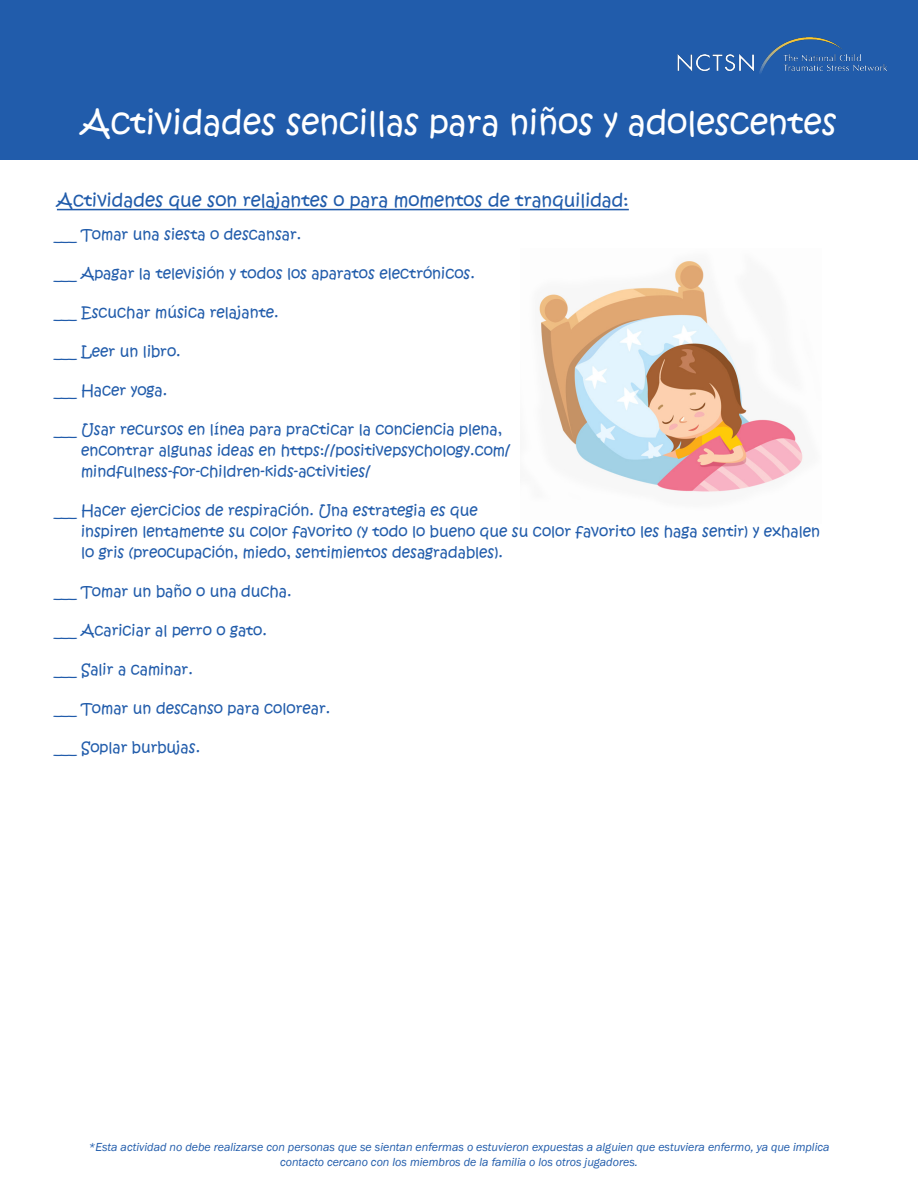
<style>
.page{position:relative;width:918px;height:1188px;background:#fff}
.page>*{position:absolute;margin:0;border:0;box-sizing:border-box;transform-origin:0 0}
.t1{font:33px "Kristen ITC";color:#fff}
.t2{font:18px "Kristen ITC";color:#215cab}
.t3{font:15px/21px "Kristen ITC";color:#215cab}
.t4{font:italic 12px/15px "Franklin Gothic";color:#215cab;text-align:center}
</style>
<div class="page">
<div style="left:0;top:0;width:918px;height:160px;background:#215cab"></div>
<img style="left:677px;top:37px;width:210px;height:36px">
<hr style="left:57px;top:209px;width:572px;height:1px;background:#215cab">
<img style="left:539px;top:261px;width:264px;height:231px">
<p class="t1" style="left:81px;top:101px;width:757px">Actividades sencillas para niños y adolescentes</p>
<p class="t2" style="left:57px;top:189px;width:573px">Actividades que son relajantes o para momentos de tranquilidad:</p>
<p class="t3" style="left:54px;top:225px;width:249px">___ Tomar una siesta o descansar.</p>
<p class="t3" style="left:54px;top:264px;width:422px">___ Apagar la televisión y todos los aparatos electrónicos.</p>
<p class="t3" style="left:54px;top:303px;width:226px">___ Escuchar música relajante.</p>
<p class="t3" style="left:54px;top:342px;width:128px">___ Leer un libro.</p>
<p class="t3" style="left:54px;top:381px;width:115px">___ Hacer yoga.</p>
<p class="t3" style="left:81px;top:420px;width:431px;text-indent:-27px">___ Usar recursos en línea para practicar la conciencia plena, encontrar algunas ideas en https://positivepsychology.com/ mindfulness-for-children-kids-activities/</p>
<p class="t3" style="left:81px;top:501px;width:741px;text-indent:-27px">___ Hacer ejercicios de respiración. Una estrategia es que<br>inspiren lentamente su color favorito (y todo lo bueno que su color favorito les haga sentir) y exhalen lo gris (preocupación, miedo, sentimientos desagradables).</p>
<p class="t3" style="left:54px;top:582px;width:239px">___ Tomar un baño o una ducha.</p>
<p class="t3" style="left:54px;top:621px;width:215px">___ Acariciar al perro o gato.</p>
<p class="t3" style="left:54px;top:660px;width:140px">___ Salir a caminar.</p>
<p class="t3" style="left:54px;top:699px;width:278px">___ Tomar un descanso para colorear.</p>
<p class="t3" style="left:54px;top:738px;width:148px">___ Soplar burbujas.</p>
<p class="t4" style="left:88px;top:1139px;width:743px">*Esta actividad no debe realizarse con personas que se sientan enfermas o estuvieron expuestas a alguien que estuviera enfermo, ya que implica contacto cercano con los miembros de la familia o los otros jugadores.</p>
</div>
